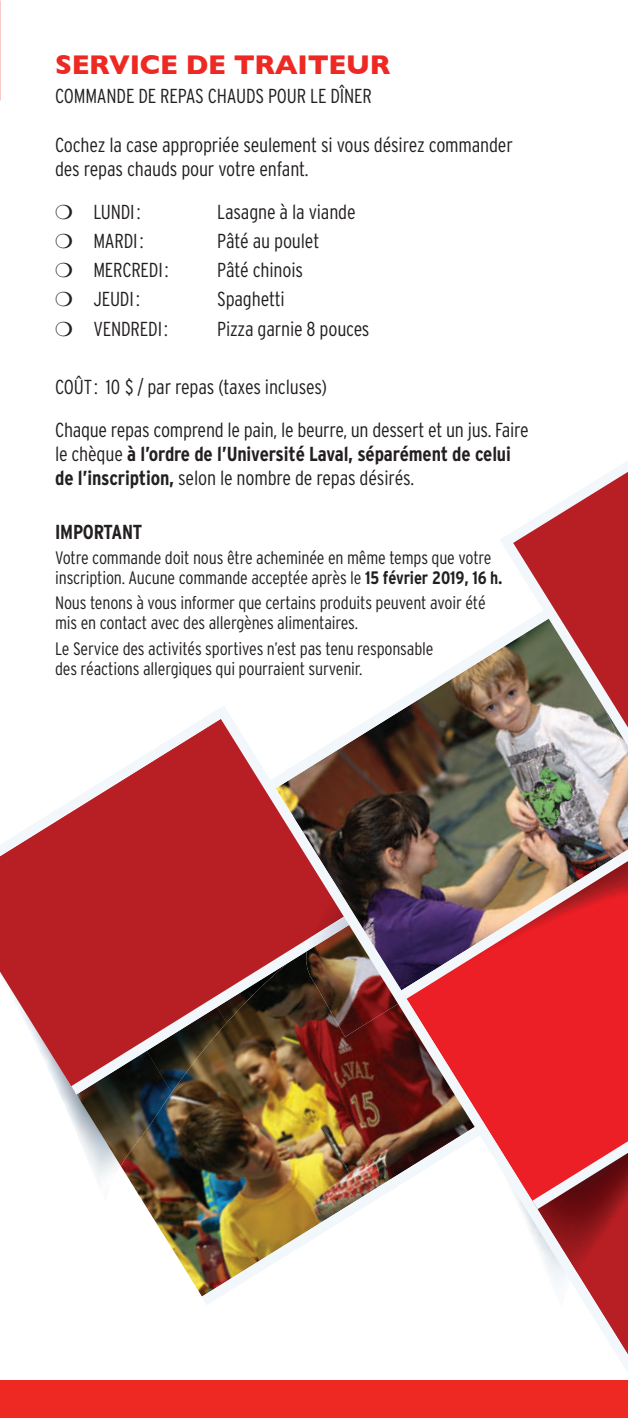
<style>
.page{position:relative;width:628px;height:1418px;background:#fff}
.page>*{position:absolute;margin:0;border:0;box-sizing:border-box;transform-origin:0 0}
.t1{font:700 27.45px "Gill Sans";letter-spacing:-.01em;color:#ee2823}
.t2{font:300 condensed 20.25px/24.3px "Interstate";letter-spacing:-.01em;color:#231f20}
.t3{font:700 condensed 20.25px/24.3px "Interstate";letter-spacing:-.01em;color:#231f20}
.t4{font:300 condensed 18px/20.2px "Interstate";letter-spacing:-.01em;color:#231f20}
.s1{font-weight:300}
.s2{font-weight:700}
</style>
<div class="page">
<img style="left:142px;top:1201px;width:59px;height:94px">
<img style="left:59px;top:1092px;width:157px;height:109px">
<img style="left:76px;top:1094px;width:96px;height:71px">
<svg style="left:0;top:856px;width:216px;height:236px;background:#c2454a"></svg>
<img style="left:201px;top:1126px;width:15px;height:179px">
<svg style="left:71px;top:915px;width:145px;height:179px;background:#9a2f30"></svg>
<svg style="left:392px;top:638px;width:108px;height:67px"></svg>
<img style="left:216px;top:705px;width:412px;height:667px">
<svg style="left:0;top:709px;width:223px;height:147px"></svg>
<svg style="left:500px;top:461px;width:128px;height:285px"></svg>
<div style="left:0;top:1380px;width:628px;height:38px;background:#ee2823"></div>
<h1 class="t1" style="left:55px;top:43px;width:337px">SERVICE DE TRAITEUR</h1>
<p class="t2" style="left:55px;top:83px;width:318px">COMMANDE DE REPAS CHAUDS POUR LE DÎNER</p>
<p class="t2" style="left:55px;top:132px;width:459px">Cochez la case appropriée seulement si vous désirez commander des repas chauds pour votre enfant.</p>
<p class="t2" style="left:55px;top:199px;width:87px">❍ LUNDI :</p>
<p class="t2" style="left:217px;top:199px;width:140px">Lasagne à la viande</p>
<p class="t2" style="left:55px;top:229px;width:90px">❍ MARDI :</p>
<p class="t2" style="left:217px;top:229px;width:104px">Pâté au poulet</p>
<p class="t2" style="left:55px;top:258px;width:115px">❍ MERCREDI :</p>
<p class="t2" style="left:217px;top:258px;width:87px">Pâté chinois</p>
<p class="t2" style="left:55px;top:287px;width:86px">❍ JEUDI :</p>
<p class="t2" style="left:217px;top:287px;width:69px">Spaghetti</p>
<p class="t2" style="left:55px;top:316px;width:114px">❍ VENDREDI :</p>
<p class="t2" style="left:217px;top:316px;width:154px">Pizza garnie 8 pouces</p>
<p class="t2" style="left:55px;top:365px;width:475px;line-height:42.8px">COÛT : 10 $ / par repas (taxes incluses)<br>Chaque repas comprend le pain, le beurre, un dessert et un jus. Faire</p>
<p class="t3" style="left:55px;top:441px;width:457px"><span class="s1">le chèque</span> à l’ordre de l’Université Laval, séparément de celui de l’inscription, <span class="s1">selon le nombre de repas désirés.</span></p>
<p class="t3" style="left:55px;top:519px;width:89px">IMPORTANT</p>
<p class="t4" style="left:55px;top:547px;width:449px">Votre commande doit nous être acheminée en même temps que votre inscription. Aucune commande acceptée après le <span class="s2">15 février 2019, 16 h.</span></p>
<p class="t4" style="left:55px;top:592px;width:432px">Nous tenons à vous informer que certains produits peuvent avoir été mis en contact avec des allergènes alimentaires.</p>
<p class="t4" style="left:55px;top:638px;width:380px">Le Service des activités sportives n’est pas tenu responsable des réactions allergiques qui pourraient survenir.</p>
</div>
